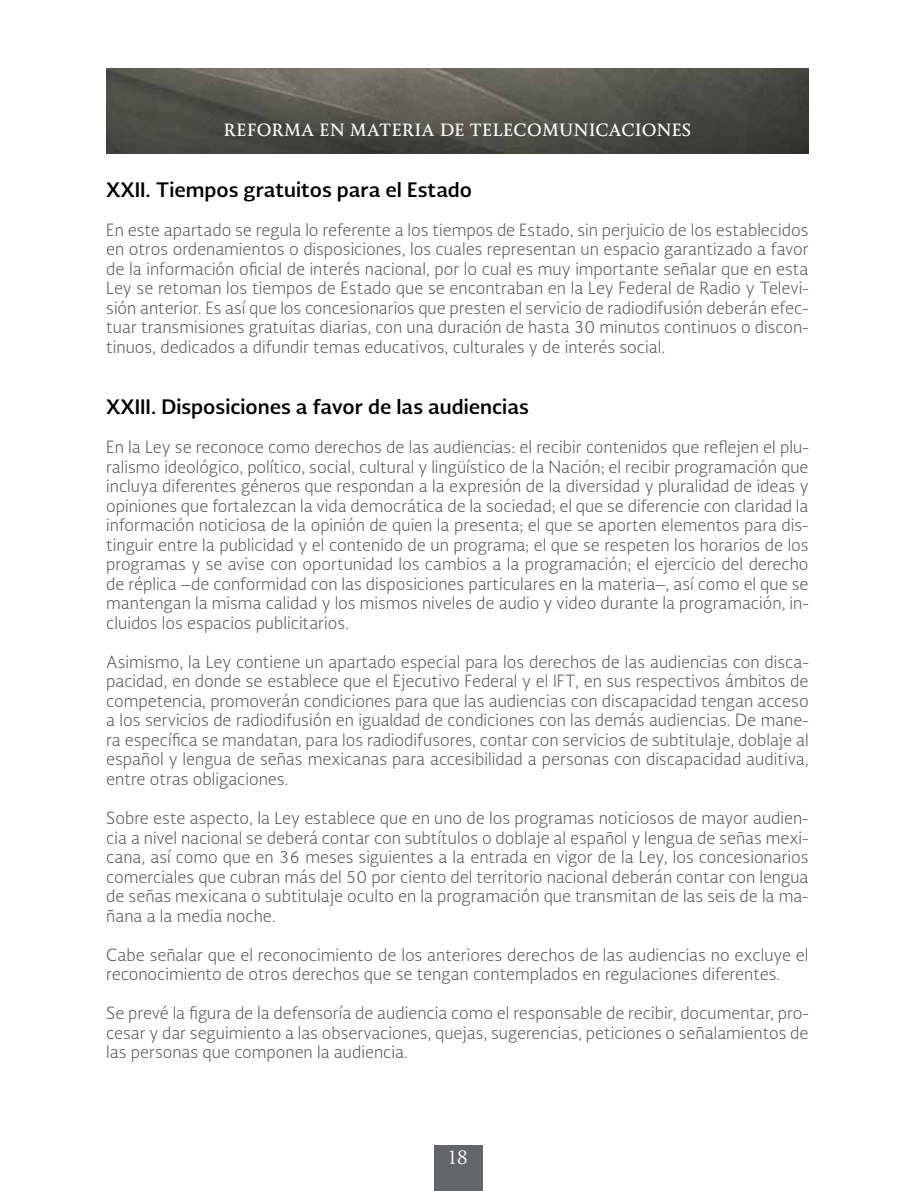
<style>
.page{position:relative;width:915px;height:1191px;background:#fff}
.page>*{position:absolute;margin:0;border:0;box-sizing:border-box;transform-origin:0 0}
.t1{font:700 19.5px "Soberana Sans";color:#000}
.t2{font:18px "Soberana Titular";color:#fff}
.t3{font:300 16.5px/19.5px "Soberana Sans";color:#58595b;text-align:justify}
.t4{font:700 16.5px "Soberana Titular";color:#fff}
</style>
<div class="page">
<img style="left:106px;top:68px;width:702px;height:85px">
<div style="left:434px;top:1145px;width:49px;height:46px;background:#646569"></div>
<p class="t4" style="left:223px;top:119px;width:469px">REFORMA EN MATERIA DE TELECOMUNICACIONES</p>
<p class="t1" style="left:106px;top:176px;width:367px">XXII. Tiempos gratuitos para el Estado</p>
<p class="t3" style="left:106px;top:219px;width:703px">En este apartado se regula lo referente a los tiempos de Estado, sin perjuicio de los establecidos en otros ordenamientos o disposiciones, los cuales representan un espacio garantizado a favor de la información oficial de interés nacional, por lo cual es muy importante señalar que en esta Ley se retoman los tiempos de Estado que se encontraban en la Ley Federal de Radio y Televi&shy;sión anterior. Es así que los concesionarios que presten el servicio de radiodifusión deberán efec&shy;tuar transmisiones gratuitas diarias, con una duración de hasta 30 minutos continuos o discon&shy;tinuos, dedicados a difundir temas educativos, culturales y de interés social.</p>
<p class="t1" style="left:106px;top:394px;width:424px">XXIII. Disposiciones a favor de las audiencias</p>
<p class="t3" style="left:106px;top:437px;width:703px">En la Ley se reconoce como derechos de las audiencias: el recibir contenidos que reflejen el plu&shy;ralismo ideológico, político, social, cultural y lingüístico de la Nación; el recibir programación que incluya diferentes géneros que respondan a la expresión de la diversidad y pluralidad de ideas y opiniones que fortalezcan la vida democrática de la sociedad; el que se diferencie con claridad la información noticiosa de la opinión de quien la presenta; el que se aporten elementos para dis&shy;tinguir entre la publicidad y el contenido de un programa; el que se respeten los horarios de los programas y se avise con oportunidad los cambios a la programación; el ejercicio del derecho de réplica –de conformidad con las disposiciones particulares en la materia–, así como el que se mantengan la misma calidad y los mismos niveles de audio y video durante la programación, in&shy;cluidos los espacios publicitarios.</p>
<p class="t3" style="left:106px;top:651px;width:703px">Asimismo, la Ley contiene un apartado especial para los derechos de las audiencias con disca&shy;pacidad, en donde se establece que el Ejecutivo Federal y el IFT, en sus respectivos ámbitos de competencia, promoverán condiciones para que las audiencias con discapacidad tengan acceso a los servicios de radiodifusión en igualdad de condiciones con las demás audiencias. De mane&shy;ra específica se mandatan, para los radiodifusores, contar con servicios de subtitulaje, doblaje al español y lengua de señas mexicanas para accesibilidad a personas con discapacidad auditiva, entre otras obligaciones.</p>
<p class="t3" style="left:106px;top:807px;width:703px">Sobre este aspecto, la Ley establece que en uno de los programas noticiosos de mayor audien&shy;cia a nivel nacional se deberá contar con subtítulos o doblaje al español y lengua de señas mexi&shy;cana, así como que en 36 meses siguientes a la entrada en vigor de la Ley, los concesionarios comerciales que cubran más del 50 por ciento del territorio nacional deberán contar con lengua de señas mexicana o subtitulaje oculto en la programación que transmitan de las seis de la ma&shy;ñana a la media noche.</p>
<p class="t3" style="left:106px;top:944px;width:703px">Cabe señalar que el reconocimiento de los anteriores derechos de las audiencias no excluye el reconocimiento de otros derechos que se tengan contemplados en regulaciones diferentes.</p>
<p class="t3" style="left:106px;top:1002px;width:703px">Se prevé la figura de la defensoría de audiencia como el responsable de recibir, documentar, pro&shy;cesar y dar seguimiento a las observaciones, quejas, sugerencias, peticiones o señalamientos de las personas que componen la audiencia.</p>
<p class="t2" style="left:448px;top:1146px;width:21px">18</p>
</div>
